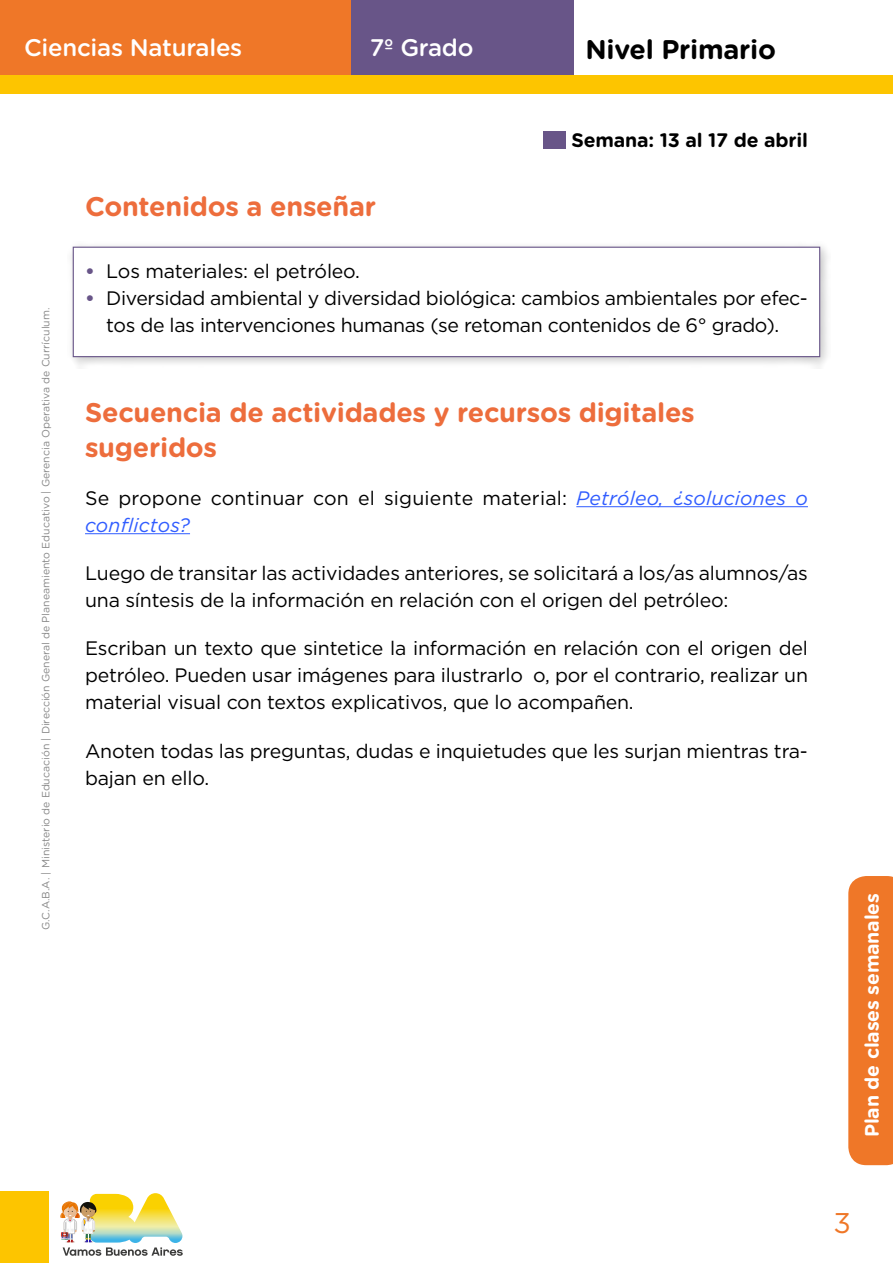
<style>
.page{position:relative;width:893px;height:1263px;background:#fff}
.page>*{position:absolute;margin:0;border:0;box-sizing:border-box;transform-origin:0 0}
.t1{font:28.5px "Gotham";color:#ef7728}
.t2{font:700 27px/34.5px "Gotham Rounded";letter-spacing:-.01em;color:#ed6d3c}
.t3{font:700 27px "Gotham Rounded";letter-spacing:-.01em;color:#000}
.t4{font:500 24px "Gotham Rounded";letter-spacing:-.01em;color:#fff}
.t5{font:19.5px/27px "Gotham";letter-spacing:-.01em;color:#000}
.t6{font:19.5px/27px "Gotham";letter-spacing:.01em;color:#000}
.t7{font:700 19.5px "Gotham Rounded";letter-spacing:-.01em;color:#fff}
.t8{font:700 19.5px "Gotham Rounded";letter-spacing:-.01em;color:#000}
.t9{font:10.5px "Gotham Rounded";color:#878787}
.s1{font-weight:700;color:#685588}
.s2{font-style:italic;color:#305cff}
</style>
<div class="page">
<div style="left:0;top:0;width:351px;height:78px;background:#ef7728"></div>
<div style="left:351px;top:0;width:223px;height:78px;background:#685588"></div>
<div style="left:0;top:1191px;width:48px;height:72px;background:#fdc500"></div>
<svg style="left:60px;top:1193px;width:123px;height:63px"></svg>
<svg style="left:848px;top:876px;width:45px;height:289px;background:#ef7b2f"></svg>
<div style="left:0;top:75px;width:893px;height:19px;background:#fdc500"></div>
<div style="left:67px;top:241px;width:764px;height:127px;background:#000;opacity:.22"></div>
<div style="left:73px;top:247px;width:747px;height:110px;background:#fff;border:1px solid #685588"></div>
<hr style="left:576px;top:506px;width:232px;height:1px;background:#305cff">
<hr style="left:85px;top:533px;width:105px;height:1px;background:#305cff">
<div style="left:543px;top:131px;width:23px;height:18px;background:#685588"></div>
<p class="t4" style="left:24px;top:31px;width:220px">Ciencias Naturales</p>
<p class="t4" style="left:370px;top:31px;width:105px">7º Grado</p>
<h2 class="t3" style="left:585px;top:29px;width:192px">Nivel Primario</h2>
<p class="t9" style="left:39px;top:930px;width:624px;rotate:-90deg">G.C.A.B.A. | Ministerio de Educación | Dirección General de Planeamiento Educativo | Gerencia Operativa de Currículum.</p>
<h2 class="t2" style="left:85px;top:188px;width:293px">Contenidos a enseñar</h2>
<p class="t8" style="left:572px;top:126px;width:238px">Semana: 13 al 17 de abril</p>
<p class="t5" style="left:85px;top:257px;width:277px"><span class="s1">•</span> Los materiales: el petróleo.</p>
<p class="t5" style="left:85px;top:284px;width:724px;text-align:center"><span class="s1">•</span> Diversidad ambiental y diversidad biológica: cambios ambientales por efec&shy;tos de las intervenciones humanas (se retoman contenidos de 6° grado).</p>
<h2 class="t2" style="left:85px;top:394px;width:611px">Secuencia de actividades y recursos digitales sugeridos</h2>
<p class="t6" style="left:85px;top:484px;width:724px">Se propone continuar con el siguiente material: <span class="s2">Petróleo, ¿soluciones o conflictos?</span></p>
<p class="t5" style="left:85px;top:559px;width:724px">Luego de transitar las actividades anteriores, se solicitará a los/as alumnos/as una síntesis de la información en relación con el origen del petróleo:</p>
<p class="t5" style="left:85px;top:634px;width:724px;text-align:justify">Escriban un texto que sintetice la información en relación con el origen del petróleo. Pueden usar imágenes para ilustrarlo o, por el contrario, realizar un material visual con textos explicativos, que lo acompañen.</p>
<p class="t5" style="left:85px;top:737px;width:724px">Anoten todas las preguntas, dudas e inquietudes que les surjan mientras tra&shy;bajan en ello.</p>
<p class="t7" style="left:858px;top:1137px;width:246px;rotate:-90deg">Plan de clases semanales</p>
<h1 class="t1" style="left:833px;top:1204px;width:19px">3</h1>
</div>
